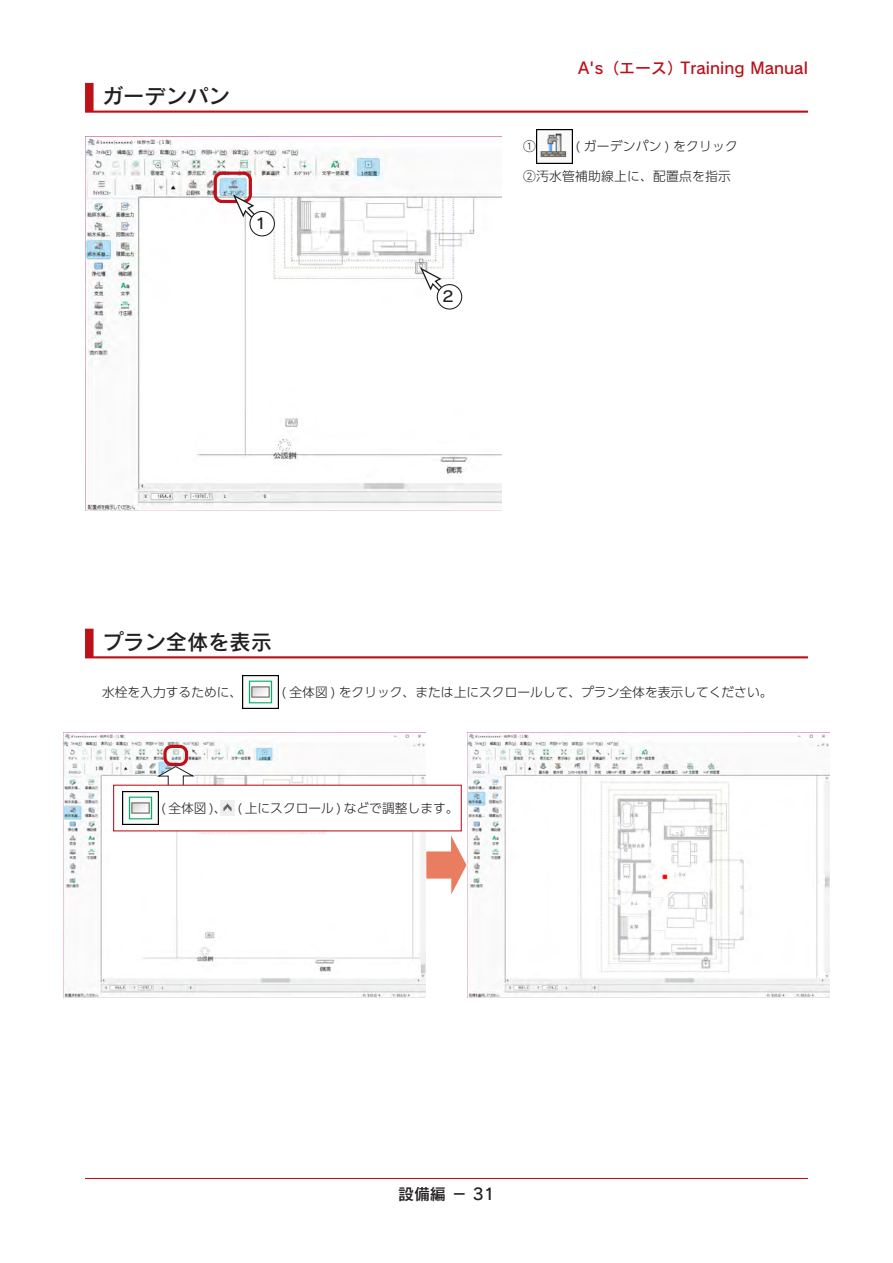
<style>
.page{position:relative;width:893px;height:1263px;background:#fff}
.page>*{position:absolute;margin:0;border:0;box-sizing:border-box;transform-origin:0 0}
.中見出し{font:21.3px "Rodin Pro N DB";color:#231f20}
.t1{font:15.9px "Rodin Pro N DB";color:#bd1018}
.t2{font:15.9px "Rodin Pro N DB";color:#231f20}
.本文{font:14.85px "Rodin Pro N DB";color:#231f20}
.本文-2{font:300 12.75px "UD Shin Go Pr 6 N";color:#231f20}
.右寄{font:300 12.75px "UD Shin Go Pr 6 N";letter-spacing:.02em;color:#231f20}
.参考{font:300 12.75px "UD Shin Go Pr 6 N";color:#231f20}
</style>
<div class="page">
<hr style="left:85px;top:1178px;width:723px;height:1px;background:#bd1018">
<div style="left:85px;top:83px;width:723px;height:30px;background:#bd1018"></div>
<div style="left:94px;top:81px;width:718px;height:30px;background:#fff"></div>
<img style="left:536px;top:129px;width:36px;height:34px">
<img style="left:85px;top:136px;width:417px;height:374px">
<div style="left:214px;top:172px;width:38px;height:31px;border:3px solid #bd1018;border-radius:7px"></div>
<svg style="left:419px;top:266px;width:25px;height:26px"></svg>
<div style="left:437px;top:285px;width:25px;height:24px;background:#fff;border-radius:50%"></div>
<div style="left:437px;top:284px;width:25px;height:26px;border:1px solid #231f20;border-radius:50%"></div>
<svg style="left:231px;top:193px;width:26px;height:26px"></svg>
<div style="left:250px;top:211px;width:24px;height:25px;background:#fff;border-radius:50%"></div>
<div style="left:249px;top:211px;width:26px;height:25px;border:1px solid #231f20;border-radius:50%"></div>
<svg style="left:85px;top:629px;width:723px;height:29px;background:#c53037"></svg>
<div style="left:94px;top:626px;width:718px;height:30px;background:#fff"></div>
<img style="left:242px;top:675px;width:36px;height:34px">
<img style="left:64px;top:732px;width:361px;height:265px">
<img style="left:468px;top:732px;width:361px;height:265px">
<svg style="left:425px;top:829px;width:43px;height:72px"></svg>
<svg style="left:156px;top:766px;width:40px;height:19px"></svg>
<div style="left:114px;top:785px;width:347px;height:46px;background:#fff"></div>
<img style="left:123px;top:791px;width:36px;height:34px">
<img style="left:220px;top:801px;width:15px;height:14px">
<div style="left:163px;top:745px;width:25px;height:21px;border:3px solid #bd1018;border-radius:7px"></div>
<p class="中見出し" style="left:102px;top:82px;width:129px">ガーデンパン</p>
<p class="本文" style="left:254px;top:214px;width:16px">１</p>
<p class="本文" style="left:441px;top:287px;width:16px">２</p>
<p class="t1" style="left:578px;top:57px;width:231px">A's（エース）Training Manual</p>
<p class="右寄" style="left:523px;top:136px;width:14px">①</p>
<p class="右寄" style="left:575px;top:136px;width:164px">( ガーデンパン ) をクリック</p>
<p class="右寄" style="left:523px;top:165px;width:209px">②汚水管補助線上に、配置点を指示</p>
<p class="中見出し" style="left:102px;top:627px;width:172px">プラン全体を表示</p>
<p class="本文-2" style="left:102px;top:682px;width:142px">水栓を入力するために、</p>
<p class="本文-2" style="left:282px;top:682px;width:492px">( 全体図 ) をクリック、または上にスクロールして、プラン全体を表示してください。</p>
<p class="参考" style="left:161px;top:798px;width:299px">( 全体図 )、 ( 上にスクロール ) などで調整します。</p>
<p class="t2" style="left:398px;top:1184px;width:98px">設備編 － 31</p>
</div>
